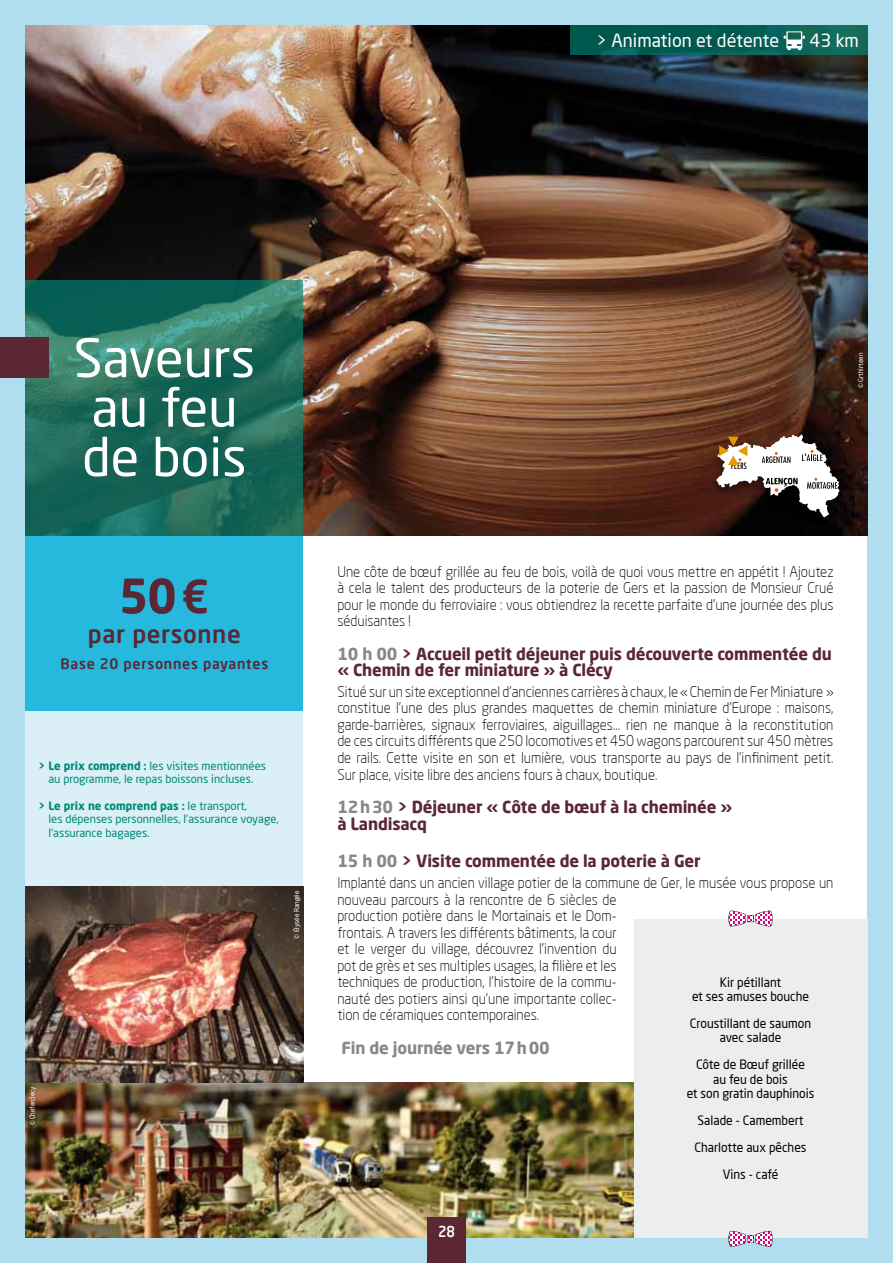
<style>
.page{position:relative;width:893px;height:1263px;background:#fff}
.page>*{position:absolute;margin:0;border:0;box-sizing:border-box;transform-origin:0 0}
.t1{font:52.5px/49.5px "Neo Sans Pro";color:#fff}
.t2{font:500 45px "Neo Sans Pro";color:#5b2734}
.t3{font:500 24px "Neo Sans Pro";letter-spacing:.025em;color:#5b2734}
.t4{font:18px "Neo Sans Pro";color:#fff}
.t5{font:700 16.5px/16.5px "Neo Sans Pro";letter-spacing:-.01em;color:#5b2734}
.t6{font:700 16.5px "Neo Sans Pro";letter-spacing:-.01em;color:#87888a}
.t7{font:500 15px "Neo Sans Pro";color:#fff;scale:.9 1}
.t8{font:300 14.55px/16.5px "Neo Sans Pro";color:#000;text-align:justify;scale:.95 1}
.t9{font:500 14.25px "Neo Sans Pro";letter-spacing:.05em;color:#5b2734}
.t10{font:12.75px/14.2px "Neo Sans Pro";color:#000;text-align:center;scale:.95 1}
.t11{font:11.25px/13.5px "Neo Sans Pro";color:#008978;text-align:center}
.t12{font:6.75px "Neo Sans Pro";color:#fff;scale:.95 1}
.s1{font-weight:700}
.s2{color:#87888a}
</style>
<div class="page">
<div style="left:0;top:0;width:893px;height:1263px;background:linear-gradient(to right,#b1deef,#b1deef)"></div>
<div style="left:26px;top:26px;width:841px;height:1211px;background:#fff"></div>
<img style="left:26px;top:26px;width:841px;height:510px">
<img style="left:26px;top:1082px;width:608px;height:155px">
<div style="left:570px;top:26px;width:297px;height:29px;background:linear-gradient(to right,#00554c,#12695b)"></div>
<svg style="left:784px;top:31px;width:21px;height:19px"></svg>
<svg style="left:26px;top:281px;width:277px;height:255px;background:#1f6c5d"></svg>
<div style="left:427px;top:1217px;width:39px;height:46px;background:#5b2734"></div>
<div style="left:26px;top:536px;width:277px;height:175px;background:#26b9dd"></div>
<svg style="left:122px;top:578px;width:53px;height:36px"></svg>
<div style="left:26px;top:711px;width:277px;height:176px;background:#dbeff7"></div>
<div style="left:0;top:337px;width:49px;height:41px;background:#5b2734"></div>
<img style="left:26px;top:887px;width:277px;height:195px">
<div style="left:708px;top:431px;width:140px;height:99px;background:#000;opacity:.55"></div>
<svg style="left:716px;top:434px;width:123px;height:83px"></svg>
<div style="left:634px;top:918px;width:233px;height:319px;background:#eceded"></div>
<svg style="left:728px;top:911px;width:45px;height:15px"></svg>
<svg style="left:728px;top:1231px;width:45px;height:15px"></svg>
<p class="t4" style="left:596px;top:29px;width:185px">&gt; Animation et détente</p>
<p class="t4" style="left:809px;top:29px;width:51px">43 km</p>
<h1 class="t1" style="left:74px;top:332px;width:183px">Saveurs au feu de bois</h1>
<h2 class="t2" style="left:119px;top:568px;width:91px">50€</h2>
<h3 class="t3" style="left:88px;top:619px;width:154px">par personne</h3>
<p class="t9" style="left:61px;top:654px;width:209px">Base 20 personnes payantes</p>
<p class="t11" style="left:38px;top:759px;width:229px"><span class="s1">&gt; Le prix comprend :</span> les visites mentionnées au programme, le repas boissons incluses.</p>
<p class="t11" style="left:48px;top:798px;width:232px;text-align:left;text-indent:-10px"><span class="s1">&gt; Le prix ne comprend pas :</span> le transport,<br>les dépenses personnelles, l’assurance voyage, l’assurance bagages.</p>
<p class="t12" style="left:292px;top:939px;width:52px;rotate:-90deg">© Élysée Rangée</p>
<p class="t12" style="left:28px;top:1125px;width:42px;rotate:-90deg">© Cheferclecy</p>
<p class="t12" style="left:857px;top:388px;width:39px;rotate:-90deg">© Grthirteen</p>
<p class="t8" style="left:337px;top:563px;width:524px">Une côte de bœuf grillée au feu de bois, voilà de quoi vous mettre en appétit ! Ajoutez à cela le talent des producteurs de la poterie de Gers et la passion de Monsieur Crué pour le monde du ferroviaire : vous obtiendrez la recette parfaite d’une journée des plus séduisantes !</p>
<p class="t5" style="left:337px;top:645px;width:496px"><span class="s2">10 h 00</span> &gt; Accueil petit déjeuner puis découverte commentée du « Chemin de fer miniature » à Clécy</p>
<p class="t8" style="left:337px;top:683px;width:524px">Situé sur un site exceptionnel d’anciennes carrières à chaux, le « Chemin de Fer Miniature » constitue l’une des plus grandes maquettes de chemin miniature d’Europe : maisons, garde-barrières, signaux ferroviaires, aiguillages… rien ne manque à la reconstitution de ces circuits différents que 250 locomotives et 450 wagons parcourent sur 450 mètres de rails. Cette visite en son et lumière, vous transporte au pays de l’infiniment petit.<br>Sur place, visite libre des anciens fours à chaux, boutique.</p>
<p class="t5" style="left:337px;top:798px;width:396px"><span class="s2">12h30</span> &gt; Déjeuner « Côte de bœuf à la cheminée » à Landisacq</p>
<p class="t5" style="left:337px;top:852px;width:365px"><span class="s2">15 h 00</span> &gt; Visite commentée de la poterie à Ger</p>
<p class="t8" style="left:337px;top:874px;width:524px;text-align:left">Implanté dans un ancien village potier de la commune de Ger, le musée vous propose un nouveau parcours à la rencontre de 6 siècles de<br>production potière dans le Mortainais et le Dom-<br>frontais. A travers les différents bâtiments, la cour<br>et le verger du village, découvrez l’invention du<br>pot de grès et ses multiples usages, la filière et les<br>techniques de production, l’histoire de la commu-<br>nauté des potiers ainsi qu’une importante collec-<br>tion de céramiques contemporaines.</p>
<p class="t6" style="left:341px;top:1037px;width:210px">Fin de journée vers 17h00</p>
<p class="t10" style="left:692px;top:975px;width:125px">Kir pétillant<br>et ses amuses bouche</p>
<p class="t10" style="left:690px;top:1016px;width:129px">Croustillant de saumon avec salade</p>
<p class="t10" style="left:687px;top:1057px;width:136px">Côte de Bœuf grillée<br>au feu de bois<br>et son gratin dauphinois</p>
<p class="t10" style="left:694px;top:1106px;width:120px;line-height:27px">Salade - Camembert<br>Charlotte aux pêches<br>Vins - café</p>
<p class="t7" style="left:438px;top:1222px;width:20px">28</p>
</div>
